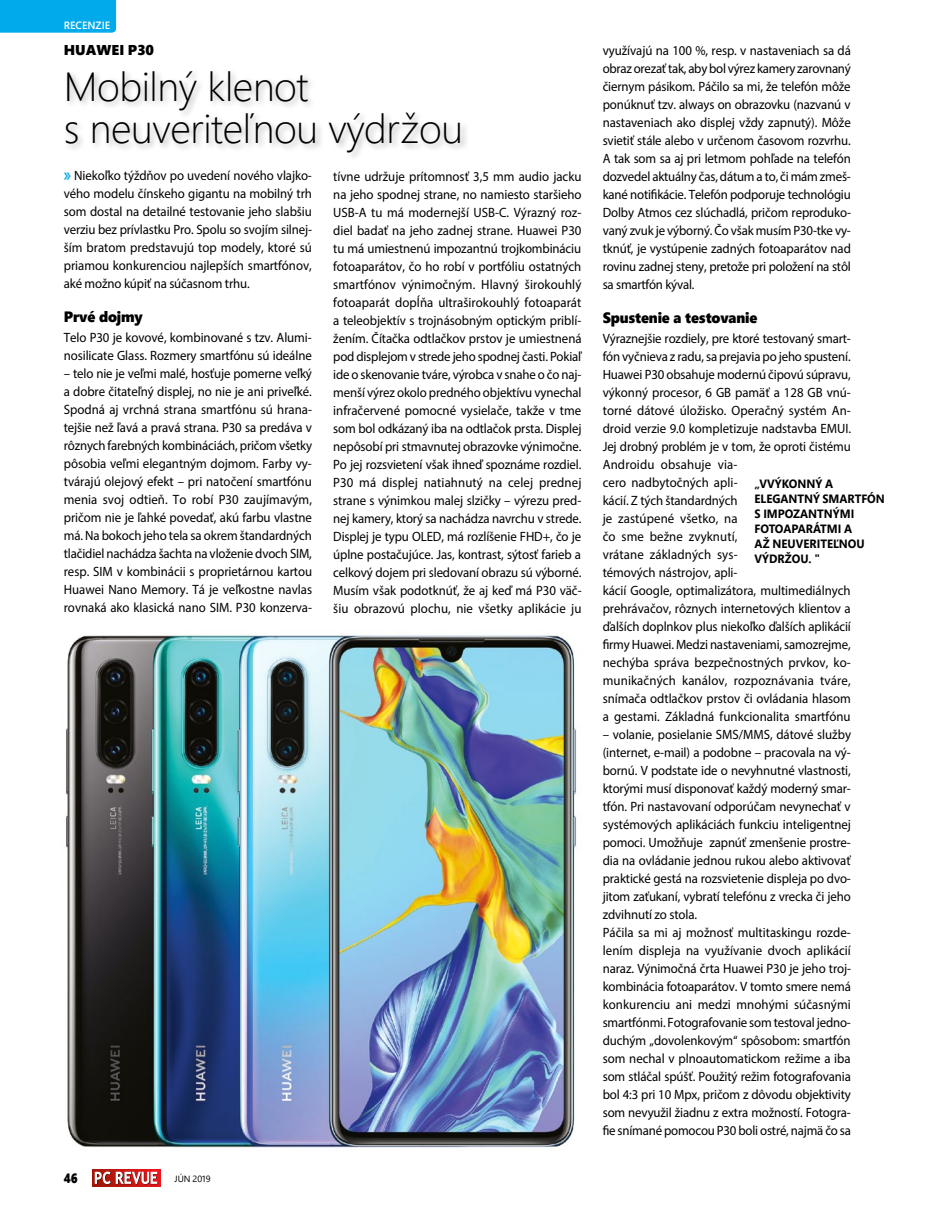
<style>
.page{position:relative;width:936px;height:1212px;background:#fff}
.page>*{position:absolute;margin:0;border:0;box-sizing:border-box;transform-origin:0 0}
.t1{font:300 40.5px/42px "Segoe UI";letter-spacing:-.01em;color:#000}
.t2{font:15px "Segoe UI Black";letter-spacing:-.01em;color:#000;scale:.95 1}
.t3{font:900 14.25px "Segoe Pro";color:#000}
.t4{font:13.5px/18px "Myriad Pro";letter-spacing:-.005em;color:#000;text-align:justify;scale:.95 1}
.t5{font:13.5px "Segoe UI Black";color:#000;scale:.85 1}
.t6{font:700 12px/15px "Segoe Pro";color:#000;scale:.95 1}
.t7{font:600 10.5px "Segoe Pro";color:#fff}
.t8{font:9px "Segoe Pro Display";color:#000}
.s1{font-family:"Calypso E";font-weight:800;font-size:10.5px;color:#00aaeb}
</style>
<div class="page">
<div style="left:0;top:0;width:116px;height:33px;background:#00aaeb"></div>
<svg style="left:92px;top:1170px;width:68px;height:16px"></svg>
<svg style="left:95px;top:1171px;width:63px;height:13px"></svg>
<div style="left:63px;top:67px;width:406px;height:94px;background:#000;opacity:.3"></div>
<img style="left:65px;top:635px;width:512px;height:513px">
<p class="t7" style="left:64px;top:18px;width:48px">RECENZIE</p>
<p class="t3" style="left:64px;top:40px;width:92px">HUAWEI P30</p>
<h1 class="t1" style="left:64px;top:61px;width:401px">Mobilný klenot<br>s neuveriteľnou výdržou</h1>
<p class="t4" style="left:64px;top:166px;width:263px"><span class="s1">»</span> Niekoľko týždňov po uvedení nového vlajko&shy;vého modelu čínskeho gigantu na mobilný trh som dostal na detailné testovanie jeho slabšiu verziu bez prívlastku Pro. Spolu so svojím silnej&shy;ším bratom predstavujú top modely, ktoré sú priamou konkurenciou najlepších smartfónov, aké možno kúpiť na súčasnom trhu.</p>
<p class="t2" style="left:64px;top:306px;width:85px">Prvé dojmy</p>
<p class="t4" style="left:64px;top:329px;width:262px">Telo P30 je kovové, kombinované s tzv. Alumi&shy;nosilicate Glass. Rozmery smartfónu sú ideálne</p>
<p class="t4" style="left:64px;top:365px;width:263px">– telo nie je veľmi malé, hosťuje pomerne veľký a dobre čitateľný displej, no nie je ani priveľké.<br>Spodná aj vrchná strana smartfónu sú hrana&shy;tejšie než ľavá a pravá strana. P30 sa predáva v rôznych farebných kombináciách, pričom všetky pôsobia veľmi elegantným dojmom. Farby vy&shy;tvárajú olejový efekt – pri natočení smartfónu menia svoj odtieň. To robí P30 zaujímavým, pričom nie je ľahké povedať, akú farbu vlastne má. Na bokoch jeho tela sa okrem štandardných tlačidiel nachádza šachta na vloženie dvoch SIM, resp. SIM v kombinácii s proprietárnou kartou Huawei Nano Memory. Tá je veľkostne navlas rovnaká ako klasická nano SIM. P30 konzerva-</p>
<p class="t4" style="left:333px;top:167px;width:263px">tívne udržuje prítomnosť 3,5 mm audio jacku na jeho spodnej strane, no namiesto staršieho USB-A tu má modernejší USB-C. Výrazný roz&shy;diel badať na jeho zadnej strane. Huawei P30 tu má umiestnenú impozantnú trojkombináciu fotoaparátov, čo ho robí v portfóliu ostatných smartfónov výnimočným. Hlavný širokouhlý fotoaparát dopĺňa ultraširokouhlý fotoaparát a teleobjektív s trojnásobným optickým priblí&shy;žením. Čítačka odtlačkov prstov je umiestnená pod displejom v strede jeho spodnej časti. Pokiaľ ide o skenovanie tváre, výrobca v snahe o čo naj&shy;menší výrez okolo predného objektívu vynechal infračervené pomocné vysielače, takže v tme som bol odkázaný iba na odtlačok prsta. Displej nepôsobí pri stmavnutej obrazovke výnimočne.<br>Po jej rozsvietení však ihneď spoznáme rozdiel.<br>P30 má displej natiahnutý na celej prednej strane s výnimkou malej slzičky – výrezu pred&shy;nej kamery, ktorý sa nachádza navrchu v strede.<br>Displej je typu OLED, má rozlíšenie FHD+, čo je úplne postačujúce. Jas, kontrast, sýtosť farieb a celkový dojem pri sledovaní obrazu sú výborné.<br>Musím však podotknúť, že aj keď má P30 väč&shy;šiu obrazovú plochu, nie všetky aplikácie ju</p>
<p class="t5" style="left:64px;top:1168px;width:18px">46</p>
<p class="t8" style="left:174px;top:1172px;width:37px">JÚN 2019</p>
<p class="t4" style="left:602px;top:41px;width:263px">využívajú na 100 %, resp. v nastaveniach sa dá obraz orezať tak, aby bol výrez kamery zarovnaný čiernym pásikom. Páčilo sa mi, že telefón môže ponúknuť tzv. always on obrazovku (nazvanú v nastaveniach ako displej vždy zapnutý). Môže svietiť stále alebo v určenom časovom rozvrhu.<br>A tak som sa aj pri letmom pohľade na telefón dozvedel aktuálny čas, dátum a to, či mám zmeš&shy;kané notifikácie. Telefón podporuje technológiu Dolby Atmos cez slúchadlá, pričom reproduko&shy;vaný zvuk je výborný. Čo však musím P30-tke vy&shy;tknúť, je vystúpenie zadných fotoaparátov nad rovinu zadnej steny, pretože pri položení na stôl sa smartfón kýval.</p>
<p class="t2" style="left:602px;top:307px;width:164px">Spustenie a testovanie</p>
<p class="t4" style="left:602px;top:330px;width:263px;text-align:left">Výraznejšie rozdiely, pre ktoré testovaný smart&shy;fón vyčnieva z radu, sa prejavia po jeho spustení.<br>Huawei P30 obsahuje modernú čipovú súpravu, výkonný procesor, 6 GB pamäť a 128 GB vnú&shy;torné dátové úložisko. Operačný systém An&shy;droid verzie 9.0 kompletizuje nadstavba EMUI.<br>Jej drobný problém je v tom, že oproti čistému Androidu obsahuje via-<br>cero nadbytočných apli-<br>kácií. Z tých štandardných<br>je zastúpené všetko, na<br>čo sme bežne zvyknutí,<br>vrátane základných sys-<br>témových nástrojov, apli-<br>kácií Google, optimalizátora, multimediálnych prehrávačov, rôznych internetových klientov a ďalších doplnkov plus niekoľko ďalších aplikácií firmy Huawei. Medzi nastaveniami, samozrejme, nechýba správa bezpečnostných prvkov, ko&shy;munikačných kanálov, rozpoznávania tváre, snímača odtlačkov prstov či ovládania hlasom a gestami. Základná funkcionalita smartfónu</p>
<p class="t4" style="left:602px;top:726px;width:263px;text-align:left">– volanie, posielanie SMS/MMS, dátové služby (internet, e-mail) a podobne – pracovala na vý&shy;bornú. V podstate ide o nevyhnutné vlastnosti, ktorými musí disponovať každý moderný smar&shy;tfón. Pri nastavovaní odporúčam nevynechať v systémových aplikáciách funkciu inteligentnej pomoci. Umožňuje zapnúť zmenšenie prostre&shy;dia na ovládanie jednou rukou alebo aktivovať praktické gestá na rozsvietenie displeja po dvo&shy;jitom zaťukaní, vybratí telefónu z vrecka či jeho zdvihnutí zo stola.<br>Páčila sa mi aj možnosť multitaskingu rozde&shy;lením displeja na využívanie dvoch aplikácií naraz. Výnimočná črta Huawei P30 je jeho troj&shy;kombinácia fotoaparátov. V tomto smere nemá konkurenciu ani medzi mnohými súčasnými smartfónmi. Fotografovanie som testoval jedno&shy;duchým „dovolenkovým“ spôsobom: smartfón som nechal v plnoautomatickom režime a iba som stláčal spúšť. Použitý režim fotografovania bol 4:3 pri 10 Mpx, pričom z dôvodu objektivity som nevyužil žiadnu z extra možností. Fotogra&shy;fie snímané pomocou P30 boli ostré, najmä čo sa</p>
<p class="t6" style="left:754px;top:475px;width:139px">„VVÝKONNÝ A<br>ELEGANTNÝ SMARTFÓN<br>S IMPOZANTNÝMI<br>FOTOAPARÁTMI A<br>AŽ NEUVERITEĽNOU<br>VÝDRŽOU. "</p>
</div>
